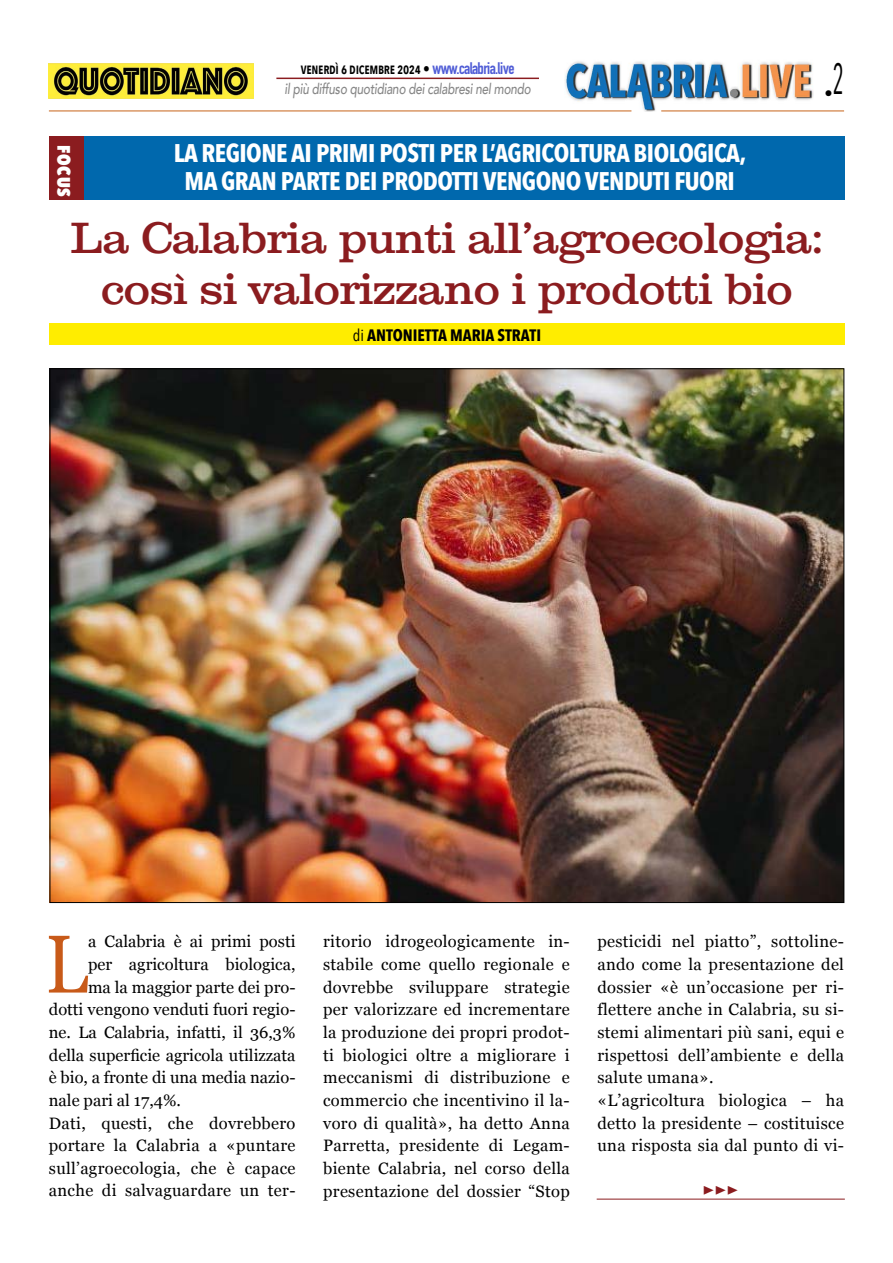
<style>
.page{position:relative;width:893px;height:1263px;background:#fff}
.page>*{position:absolute;margin:0;border:0;box-sizing:border-box;transform-origin:0 0}
.t1{font:81.9px "Georgia";color:#c85a19;scale:.86 1}
.t2{font:42px/51px "Clarxndon";color:#8b1c1f;text-align:center}
.t3{font:700 25.5px/28.5px "Avenir Next Condensed";letter-spacing:-.02em;color:#fff;text-align:center}
.t4{font:800 18px "Avenir Next Condensed";letter-spacing:.05em;color:#fff}
.t5{font:16.5px/22.6px "Georgia";letter-spacing:.02em;color:#000;text-align:justify}
.t6{font:16.5px "Georgia";color:#000}
.t7{font:700 16.5px "Avenir Next Condensed";color:#000}
.t8{font:16.5px "Avenir Next Condensed";color:#000}
.t9{font:italic 500 15px "Avenir";letter-spacing:-.02em;color:#878787;scale:.79 1}
.t10{font:600 15px "Avenir Next Condensed";letter-spacing:-.02em;color:#000;scale:.9 1}
.t11{font:10.5px "Wingdings 3";color:#8b1c1f;scale:1.28 1}
.s1{font-family:"Avenir";font-weight:500}
.s2{font-family:"DIN Condensed";font-weight:700;font-size:16.5px;color:#4f5cd6}
.s3{font-weight:400}
</style>
<div class="page">
<div style="left:49px;top:136px;width:795px;height:64px;background:#0068ad"></div>
<div style="left:49px;top:136px;width:34px;height:64px;background:#8b1c1f"></div>
<img style="left:565px;top:61px;width:249px;height:51px">
<hr style="left:49px;top:111px;width:582px;height:1px;background:#c86419">
<hr style="left:661px;top:111px;width:183px;height:1px;background:#c86419">
<img style="left:49px;top:64px;width:205px;height:34px">
<hr style="left:276px;top:78px;width:263px;height:1px;background:#8b1c1f">
<hr style="left:597px;top:1199px;width:248px;height:1px;background:#8b1c1f">
<div style="left:49px;top:323px;width:795px;height:21px;background:#ffed00"></div>
<img style="left:52px;top:370px;width:790px;height:531px">
<p class="t4" style="left:75px;top:145px;width:54px;rotate:90deg">FOCUS</p>
<p class="t10" style="left:301px;top:56px;width:239px">venerdì 6 dicembre 2024 <span class="s1">•</span> <span class="s2">www.calabria.live</span></p>
<p class="t9" style="left:285px;top:80px;width:313px">il più diffuso quotidiano dei calabresi nel mondo</p>
<h3 class="t3" style="left:174px;top:138px;width:574px">LA REGIONE AI PRIMI POSTI PER L’AGRICOLTURA BIOLOGICA,<br>MA GRAN PARTE DEI PRODOTTI VENGONO VENDUTI FUORI</h3>
<p class="t8" style="left:824px;top:79px;width:21px">•<sup>2</sup></p>
<h2 class="t2" style="left:71px;top:212px;width:753px">La Calabria punti all’agroecologia: così si valorizzano i prodotti bio</h2>
<p class="t7" style="left:353px;top:325px;width:190px"><span class="s3">di</span> ANTONIETTA MARIA STRATI</p>
<h1 class="t1" style="left:46px;top:904px;width:51px">L</h1>
<p class="t6" style="left:88px;top:929px;width:209px">a Calabria è ai primi posti</p>
<p class="t6" style="left:88px;top:952px;width:209px">per agricoltura biologica,</p>
<p class="t6" style="left:88px;top:975px;width:209px">ma la maggior parte dei pro-</p>
<p class="t6" style="left:49px;top:997px;width:248px">dotti vengono venduti fuori regio-</p>
<p class="t6" style="left:49px;top:1020px;width:248px">ne. La Calabria, infatti, il 36,3%</p>
<p class="t6" style="left:49px;top:1043px;width:248px">della superficie agricola utilizzata</p>
<p class="t6" style="left:49px;top:1065px;width:248px">è bio, a fronte di una media nazio-</p>
<p class="t6" style="left:49px;top:1088px;width:134px">nale pari al 17,4%.</p>
<p class="t5" style="left:49px;top:1111px;width:248px">Dati, questi, che dovrebbero</p>
<p class="t5" style="left:49px;top:1133px;width:248px">portare la Calabria a «puntare</p>
<p class="t5" style="left:49px;top:1156px;width:248px">sull’agroecologia, che è capace</p>
<p class="t5" style="left:49px;top:1179px;width:248px">anche di salvaguardare un ter-</p>
<p class="t5" style="left:323px;top:929px;width:248px">ritorio idrogeologicamente in&shy;stabile come quello regionale e dovrebbe sviluppare strategie per valorizzare ed incrementare la produzione dei propri prodot&shy;ti biologici oltre a migliorare i meccanismi di distribuzione e commercio che incentivino il la&shy;voro di qualità», ha detto Anna Parretta, presidente di Legam&shy;biente Calabria, nel corso della presentazione del dossier “Stop</p>
<p class="t5" style="left:597px;top:930px;width:248px;text-align:left">pesticidi nel piatto”, sottoline&shy;ando come la presentazione del dossier «è un’occasione per ri&shy;flettere anche in Calabria, su si&shy;stemi alimentari più sani, equi e rispettosi dell’ambiente e della salute umana».<br>«L’agricoltura biologica – ha detto la presidente – costituisce una risposta sia dal punto di vi-</p>
<p class="t11" style="left:703px;top:1184px;width:29px">◆◆◆</p>
</div>
